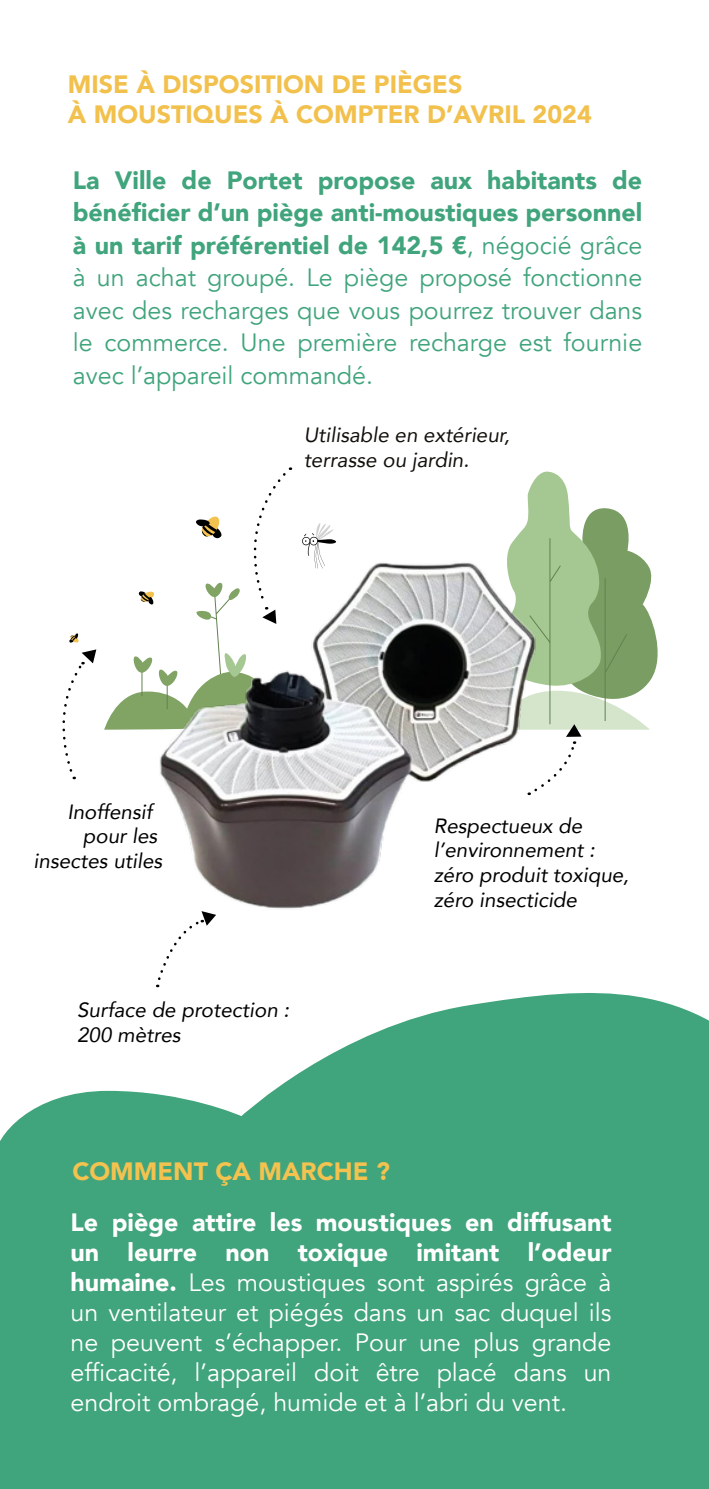
<style>
.page{position:relative;width:709px;height:1489px;background:#fff}
.page>*{position:absolute;margin:0;border:0;box-sizing:border-box;transform-origin:0 0}
.t1{font:25px/32.5px "Avenir";color:#40a47c;text-align:justify}
.t2{font:25px/30px "Avenir";color:#fff;text-align:justify}
.t3{font:900 25px/30px "Avenir";color:#f2c04c}
.t4{font:900 25px "Avenir";color:#f3c24f}
.t5{font:italic 20.5px/24.8px "Avenir";color:#000}
.t6{font:italic 20.5px/24.8px "Avenir";color:#12100b}
.s1{font-weight:900}
</style>
<div class="page">
<svg style="left:0;top:987px;width:709px;height:501px;fill:#40a47c"></svg>
<img style="left:96px;top:541px;width:434px;height:368px">
<svg style="left:499px;top:471px;width:159px;height:324px"></svg>
<svg style="left:62px;top:649px;width:34px;height:130px"></svg>
<svg style="left:69px;top:633px;width:10px;height:10px"></svg>
<svg style="left:104px;top:467px;width:187px;height:262px"></svg>
<svg style="left:302px;top:523px;width:34px;height:45px"></svg>
<svg style="left:156px;top:911px;width:60px;height:76px"></svg>
<p class="t3" style="left:68px;top:69px;width:525px">MISE À DISPOSITION DE PIÈGES<br>À MOUSTIQUES À COMPTER D’AVRIL 2024</p>
<p class="t1" style="left:73px;top:164px;width:571px"><span class="s1">La Ville de Portet propose aux habitants de bénéficier d’un piège anti-moustiques personnel à un tarif préférentiel de 142,5 €</span>, négocié grâce à un achat groupé. Le piège proposé fonctionne avec des recharges que vous pourrez trouver dans le commerce. Une première recharge est fournie avec l’appareil commandé.</p>
<p class="t6" style="left:304px;top:422px;width:208px">Utilisable en extérieur, terrasse ou jardin.</p>
<p class="t5" style="left:67px;top:799px;width:86px">Inoffensif</p>
<p class="t5" style="left:83px;top:823px;width:76px">pour les</p>
<p class="t5" style="left:34px;top:848px;width:130px">insectes utiles</p>
<p class="t5" style="left:77px;top:997px;width:214px">Surface de protection :<br>200 mètres</p>
<p class="t5" style="left:434px;top:813px;width:197px">Respectueux de l’environnement : zéro produit toxique, zéro insecticide</p>
<p class="t4" style="left:72px;top:1150px;width:319px">COMMENT ÇA MARCHE ?</p>
<p class="t2" style="left:71px;top:1207px;width:542px"><span class="s1">Le piège attire les moustiques en diffusant un leurre non toxique imitant l’odeur humaine.</span> Les moustiques sont aspirés grâce à un ventilateur et piégés dans un sac duquel ils ne peuvent s’échapper. Pour une plus grande efficacité, l’appareil doit être placé dans un endroit ombragé, humide et à l’abri du vent.</p>
</div>
